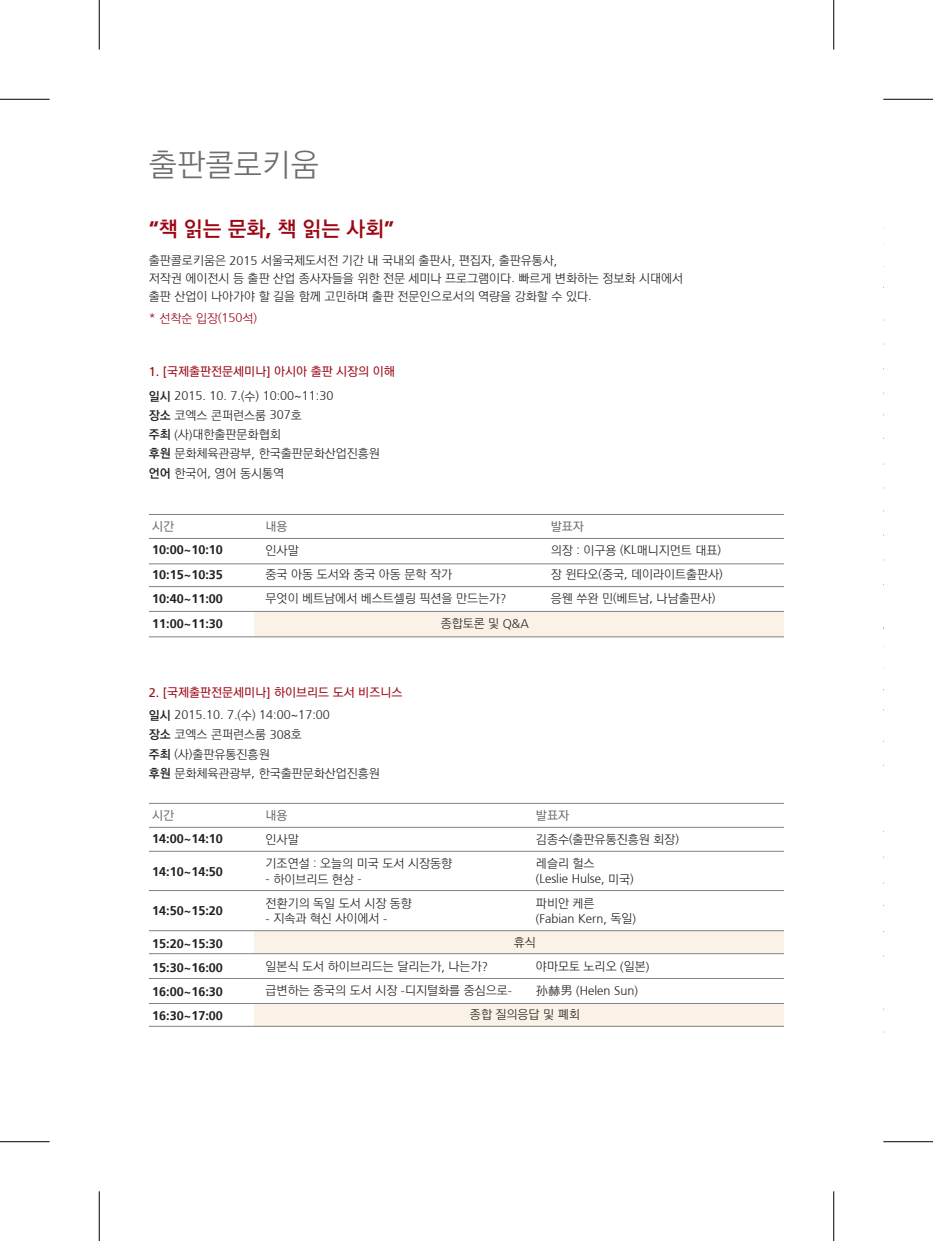
<style>
.page{position:relative;width:933px;height:1241px;background:#fff}
.page>*{position:absolute;margin:0;border:0;box-sizing:border-box;transform-origin:0 0}
.t1{font:31.5px "YGO520";color:#6c6d70}
.t2{font:21px "YGO540";color:#9d0715}
.t3{font:700 12.6px/24.5px "Frutiger 65";color:#231f20;text-align:justify}
.t4{font:300 12.6px "Frutiger 45";color:#231f20}
.t5{font:300 12.6px "Frutiger 45";color:#9d0715}
.t6{font:12.25px/24px "YGO520";color:#231f20}
.t7{font:12.25px "YGO530";color:#9d0715}
.t8{font:12.25px "YGO530";color:#6c6d70}
.s1{font-family:"Frutiger 65";font-weight:700}
.s2{font-family:"Frutiger 65";font-weight:700;font-size:21.7px}
.s3{font-family:"Frutiger 45";font-weight:300;font-size:12.6px}
.s4{font-family:"YGO520";font-weight:400;font-size:12.25px}
.s5{font-family:"Frutiger 55 Roman";font-size:12.6px}
.s6{font-family:"YGO540";font-weight:400;font-size:12.25px}
.s7{font-family:"YGO540"}
.s8{font-family:"New Gulim";font-weight:400;font-size:12.25px}
</style>
<div class="page">
<div style="left:255px;top:611px;width:529px;height:25px;background:#faf2e6"></div>
<div style="left:255px;top:930px;width:529px;height:23px;background:#faf2e6"></div>
<div style="left:255px;top:1003px;width:529px;height:23px;background:#faf2e6"></div>
<hr style="left:149px;top:514px;width:635px;height:1px;background:#808285">
<hr style="left:149px;top:802px;width:635px;height:1px;background:#808285">
<hr style="left:149px;top:1025px;width:635px;height:1px;background:#808285">
<hr style="left:149px;top:538px;width:635px;height:1px;background:#808285">
<hr style="left:149px;top:563px;width:635px;height:1px;background:#808285">
<hr style="left:149px;top:586px;width:635px;height:1px;background:#808285">
<hr style="left:149px;top:611px;width:635px;height:1px;background:#808285">
<hr style="left:149px;top:636px;width:635px;height:1px;background:#808285">
<hr style="left:149px;top:850px;width:635px;height:1px;background:#808285">
<hr style="left:149px;top:890px;width:635px;height:1px;background:#808285">
<hr style="left:149px;top:930px;width:635px;height:1px;background:#808285">
<hr style="left:149px;top:953px;width:635px;height:1px;background:#808285">
<hr style="left:149px;top:978px;width:635px;height:1px;background:#808285">
<hr style="left:149px;top:1003px;width:635px;height:1px;background:#808285">
<hr style="left:149px;top:826px;width:635px;height:1px;background:#808285">
<hr style="left:0;top:99px;width:50px;height:1px;background:#000">
<hr style="left:883px;top:99px;width:50px;height:1px;background:#000">
<hr style="left:0;top:1141px;width:50px;height:1px;background:#000">
<hr style="left:883px;top:1141px;width:50px;height:1px;background:#000">
<hr style="left:99px;top:0;width:1px;height:50px;background:#000">
<hr style="left:99px;top:1191px;width:1px;height:49px;background:#000">
<hr style="left:833px;top:0;width:1px;height:50px;background:#000">
<hr style="left:833px;top:1191px;width:1px;height:49px;background:#000">
<h1 class="t1" style="left:149px;top:149px;width:172px">출판콜로키움</h1>
<h2 class="t2" style="left:149px;top:218px;width:247px"><span class="s1">“</span>책 읽는 문화<span class="s2">,</span> 책 읽는 사회<span class="s1">”</span></h2>
<p class="t6" style="left:149px;top:252px;width:536px;line-height:17.8px">출판콜로키움은 <span class="s3">2015</span> 서울국제도서전 기간 내 국내외 출판사<span class="s3">,</span> 편집자<span class="s3">,</span> 출판유통사<span class="s3">,<br></span>저작권 에이전시 등 출판 산업 종사자들을 위한 전문 세미나 프로그램이다<span class="s3">.</span> 빠르게 변화하는 정보화 시대에서 출판 산업이 나아가야 할 길을 함께 고민하며 출판 전문인으로서의 역량을 강화할 수 있다<span class="s3">.</span></p>
<p class="t5" style="left:149px;top:311px;width:110px">* <span class="s4">선착순 입장</span>(150<span class="s4">석</span>)</p>
<p class="t7" style="left:149px;top:365px;width:247px"><span class="s5">1. [</span>국제출판전문세미나<span class="s5">]</span> 아시아 출판 시장의 이해</p>
<p class="t4" style="left:149px;top:388px;width:186px"><span class="s6">일시</span> 2015. 10. 7.(<span class="s4">수</span>) 10:00~11:30</p>
<p class="t6" style="left:149px;top:406px;width:233px;line-height:19.2px"><span class="s7">장소</span> 코엑스 콘퍼런스룸 <span class="s3">307</span>호<br><span class="s7">주최</span> <span class="s3">(</span>사<span class="s3">)</span>대한출판문화협회<br><span class="s7">후원</span> 문화체육관광부<span class="s3">,</span> 한국출판문화산업진흥원 <span class="s7">언어</span> 한국어<span class="s3">,</span> 영어 동시통역</p>
<p class="t8" style="left:152px;top:520px;width:24px">시간</p>
<p class="t3" style="left:152px;top:537px;width:72px">10:00~10:10<br>10:15~10:35<br>10:40~11:00<br>11:00~11:30</p>
<p class="t8" style="left:266px;top:520px;width:24px">내용</p>
<p class="t6" style="left:266px;top:539px;width:35px">인사말</p>
<p class="t6" style="left:266px;top:563px;width:188px">중국 아동 도서와 중국 아동 문학 작가</p>
<p class="t6" style="left:266px;top:587px;width:242px">무엇이 베트남에서 베스트셀링 픽션을 만드는가<span class="s3">?</span></p>
<p class="t6" style="left:441px;top:612px;width:90px">종합토론 및 <span class="s3">Q&amp;A</span></p>
<p class="t8" style="left:551px;top:520px;width:35px">발표자</p>
<p class="t6" style="left:551px;top:539px;width:173px">의장 <span class="s3">:</span> 이구용 <span class="s3">(KL</span>매니지먼트 대표<span class="s3">) </span>장 윈타오<span class="s3">(</span>중국<span class="s3">,</span> 데이라이트출판사<span class="s3">) </span>응웬 쑤완 민<span class="s3">(</span>베트남<span class="s3">,</span> 나남출판사<span class="s3">)</span></p>
<p class="t7" style="left:149px;top:686px;width:255px"><span class="s5">2. [</span>국제출판전문세미나<span class="s5">]</span> 하이브리드 도서 비즈니스</p>
<p class="t4" style="left:149px;top:707px;width:182px"><span class="s6">일시</span> 2015.10. 7.(<span class="s4">수</span>) 14:00~17:00</p>
<p class="t6" style="left:149px;top:725px;width:233px;line-height:19.2px"><span class="s7">장소</span> 코엑스 콘퍼런스룸 <span class="s3">308</span>호<br><span class="s7">주최</span> <span class="s3">(</span>사<span class="s3">)</span>출판유통진흥원<br><span class="s7">후원</span> 문화체육관광부<span class="s3">,</span> 한국출판문화산업진흥원</p>
<p class="t8" style="left:152px;top:809px;width:24px">시간</p>
<p class="t3" style="left:152px;top:826px;width:72px">14:00~14:10</p>
<p class="t3" style="left:152px;top:859px;width:72px">14:10~14:50</p>
<p class="t3" style="left:152px;top:898px;width:72px">14:50~15:20</p>
<p class="t3" style="left:152px;top:931px;width:72px;line-height:24px">15:20~15:30<br>15:30~16:00<br>16:00~16:30<br>16:30~17:00</p>
<p class="t8" style="left:266px;top:809px;width:24px">내용</p>
<p class="t6" style="left:266px;top:827px;width:188px">인사말<br>기조연설 <span class="s3">:</span> 오늘의 미국 도서 시장동향</p>
<p class="t6" style="left:266px;top:867px;width:148px"><span class="s3">-</span> 하이브리드 현상 <span class="s3">-<br></span>전환기의 독일 도서 시장 동향</p>
<p class="t6" style="left:266px;top:907px;width:123px"><span class="s3">-</span> 지속과 혁신 사이에서 <span class="s3">-</span></p>
<p class="t8" style="left:536px;top:809px;width:35px">발표자</p>
<p class="t6" style="left:536px;top:827px;width:144px">김종수<span class="s3">(</span>출판유통진흥원 회장<span class="s3">) </span>레슬리 헐스</p>
<p class="t4" style="left:536px;top:871px;width:99px">(Leslie Hulse, <span class="s4">미국</span>)</p>
<p class="t6" style="left:536px;top:891px;width:60px">파비안 케른</p>
<p class="t4" style="left:536px;top:911px;width:102px">(Fabian Kern, <span class="s4">독일</span>)</p>
<p class="t6" style="left:536px;top:955px;width:115px">야마모토 노리오 <span class="s3">(</span>일본<span class="s3">)</span></p>
<p class="t4" style="left:536px;top:983px;width:103px"><span class="s8">孙赫男</span> (Helen Sun)</p>
<p class="t6" style="left:514px;top:931px;width:24px">휴식</p>
<p class="t6" style="left:266px;top:955px;width:224px">일본식 도서 하이브리드는 달리는가<span class="s3">,</span> 나는가<span class="s3">?</span></p>
<p class="t6" style="left:266px;top:979px;width:248px">급변하는 중국의 도서 시장 <span class="s3">-</span>디지털화를 중심으로<span class="s3">-</span></p>
<p class="t6" style="left:470px;top:1003px;width:111px">종합 질의응답 및 폐회</p>
</div>
